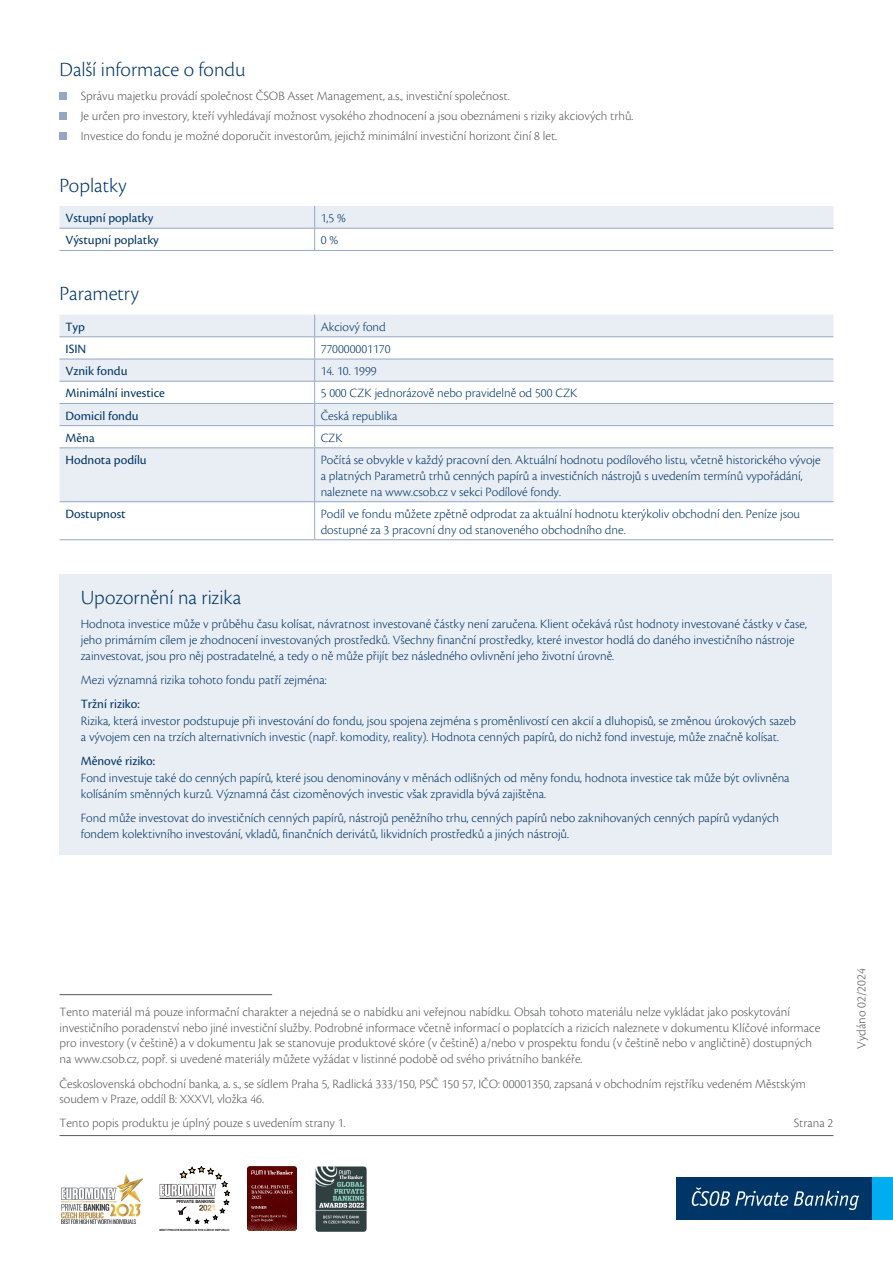
<style>
.page{position:relative;width:893px;height:1263px;background:#fff}
.page>*{position:absolute;margin:0;border:0;box-sizing:border-box;transform-origin:0 0}
.Nadpis{font:300 21px "Cronos Pro";letter-spacing:-.005em;color:#003667}
.normal_text_modry_do{font:300 13.2px/15.9px "Cronos Pro";color:#003667}
.normal_text{font:300 13.2px/15.9px "Cronos Pro";color:#57585a}
.normal_text_odrazky{font:300 13.2px "Cronos Pro";color:#57585a}
.normal_text_modry_do-2{font:13.2px "Cronos Pro";color:#003667}
.podnadpis_2_modry_do{font:13.2px "Cronos Pro";color:#003667}
.t1{font:700 4.35px "Helvetica Neue LT Pro";letter-spacing:-.02em;color:#231f20}
.t2{font:700 2.85px "Helvetica Neue LT Pro";letter-spacing:-.02em;color:#231f20}
</style>
<div class="page">
<hr style="left:60px;top:1135px;width:773px;height:1px;background:#57585a">
<div style="left:677px;top:1177px;width:195px;height:43px;background:#003667"></div>
<svg style="left:692px;top:1187px;width:96px;height:19px"></svg>
<svg style="left:794px;top:1190px;width:65px;height:20px"></svg>
<div style="left:872px;top:1177px;width:21px;height:43px;background:#00aeef"></div>
<img style="left:62px;top:1174px;width:80px;height:49px">
<svg style="left:160px;top:1166px;width:70px;height:57px"></svg>
<img style="left:247px;top:1166px;width:50px;height:65px">
<svg style="left:251px;top:1166px;width:42px;height:8px"></svg>
<svg style="left:251px;top:1181px;width:42px;height:41px;background:#671617"></svg>
<img style="left:315px;top:1166px;width:52px;height:66px">
<div style="left:60px;top:92px;width:7px;height:8px;background:#94a7c5"></div>
<div style="left:60px;top:112px;width:7px;height:8px;background:#94a7c5"></div>
<div style="left:60px;top:132px;width:7px;height:8px;background:#94a7c5"></div>
<hr style="left:60px;top:250px;width:255px;height:1px;background:#94a7c5">
<hr style="left:315px;top:250px;width:518px;height:1px;background:#94a7c5">
<svg style="left:60px;top:206px;width:773px;height:44px"></svg>
<hr style="left:60px;top:228px;width:255px;height:1px;background:#94a7c5">
<hr style="left:315px;top:228px;width:518px;height:1px;background:#94a7c5">
<svg style="left:60px;top:315px;width:773px;height:186px;fill:#e9edf4"></svg>
<hr style="left:60px;top:359px;width:255px;height:1px;background:#94a7c5">
<hr style="left:315px;top:359px;width:518px;height:1px;background:#94a7c5">
<hr style="left:60px;top:381px;width:255px;height:1px;background:#94a7c5">
<hr style="left:315px;top:381px;width:518px;height:1px;background:#94a7c5">
<hr style="left:60px;top:336px;width:255px;height:1px;background:#94a7c5">
<hr style="left:315px;top:336px;width:518px;height:1px;background:#94a7c5">
<hr style="left:60px;top:403px;width:255px;height:1px;background:#94a7c5">
<hr style="left:315px;top:403px;width:518px;height:1px;background:#94a7c5">
<hr style="left:314px;top:448px;width:1px;height:53px;background:#94a7c5">
<hr style="left:60px;top:425px;width:255px;height:1px;background:#94a7c5">
<hr style="left:315px;top:425px;width:518px;height:1px;background:#94a7c5">
<svg style="left:314px;top:315px;width:1px;height:132px"></svg>
<hr style="left:60px;top:447px;width:255px;height:1px;background:#94a7c5">
<hr style="left:315px;top:447px;width:518px;height:1px;background:#94a7c5">
<hr style="left:60px;top:501px;width:255px;height:1px;background:#94a7c5">
<hr style="left:315px;top:501px;width:518px;height:1px;background:#94a7c5">
<hr style="left:314px;top:502px;width:1px;height:37px;background:#94a7c5">
<hr style="left:60px;top:539px;width:255px;height:1px;background:#94a7c5">
<hr style="left:315px;top:539px;width:518px;height:1px;background:#94a7c5">
<div style="left:60px;top:574px;width:772px;height:281px;background:#e9edf4"></div>
<hr style="left:60px;top:994px;width:212px;height:1px;background:#57585a">
<p class="Nadpis" style="left:60px;top:57px;width:188px">Další informace o fondu</p>
<p class="normal_text_odrazky" style="left:81px;top:89px;width:430px">Správu majetku provádí společnost ČSOB Asset Management, a.s., investiční společnost.</p>
<p class="normal_text_odrazky" style="left:81px;top:109px;width:554px">Je určen pro investory, kteří vyhledávají možnost vysokého zhodnocení a jsou obeznámeni s riziky akciových trhů.</p>
<p class="normal_text_odrazky" style="left:81px;top:129px;width:478px">Investice do fondu je možné doporučit investorům, jejichž minimální investiční horizont činí 8 let.</p>
<p class="Nadpis" style="left:60px;top:173px;width:69px">Poplatky</p>
<p class="normal_text_modry_do-2" style="left:66px;top:211px;width:89px">Vstupní poplatky</p>
<p class="normal_text_modry_do" style="left:321px;top:210px;width:27px">1,5 %</p>
<p class="normal_text_modry_do-2" style="left:66px;top:233px;width:95px">Výstupní poplatky</p>
<p class="normal_text_modry_do" style="left:321px;top:232px;width:19px">0 %</p>
<p class="Nadpis" style="left:60px;top:281px;width:81px">Parametry</p>
<p class="normal_text_modry_do-2" style="left:66px;top:319px;width:21px">Typ</p>
<p class="normal_text_modry_do" style="left:321px;top:319px;width:67px">Akciový fond</p>
<p class="normal_text_modry_do-2" style="left:66px;top:341px;width:22px">ISIN</p>
<p class="normal_text_modry_do" style="left:321px;top:341px;width:71px">770000001170</p>
<p class="normal_text_modry_do-2" style="left:66px;top:364px;width:63px">Vznik fondu</p>
<p class="normal_text_modry_do" style="left:321px;top:363px;width:58px">14. 10. 1999</p>
<p class="normal_text_modry_do-2" style="left:66px;top:386px;width:101px">Minimální investice</p>
<p class="normal_text_modry_do" style="left:321px;top:385px;width:258px">5 000 CZK jednorázově nebo pravidelně od 500 CZK</p>
<p class="normal_text_modry_do-2" style="left:66px;top:408px;width:75px">Domicil fondu</p>
<p class="normal_text_modry_do" style="left:321px;top:408px;width:78px">Česká republika</p>
<p class="normal_text_modry_do-2" style="left:66px;top:430px;width:31px">Měna</p>
<p class="normal_text_modry_do" style="left:321px;top:430px;width:24px">CZK</p>
<p class="normal_text_modry_do-2" style="left:66px;top:452px;width:83px">Hodnota podílu</p>
<p class="normal_text_modry_do" style="left:321px;top:452px;width:501px">Počítá se obvykle v každý pracovní den. Aktuální hodnotu podílového listu, včetně historického vývoje a platných Parametrů trhů cenných papírů a investičních nástrojů s uvedením termínů vypořádání, naleznete na www.csob.cz v sekci Podílové fondy.</p>
<p class="normal_text_modry_do-2" style="left:66px;top:506px;width:62px">Dostupnost</p>
<p class="normal_text_modry_do" style="left:321px;top:506px;width:481px">Podíl ve fondu můžete zpětně odprodat za aktuální hodnotu kterýkoliv obchodní den. Peníze jsou dostupné za 3 pracovní dny od stanoveného obchodního dne.</p>
<p class="Nadpis" style="left:81px;top:585px;width:162px">Upozornění na rizika</p>
<p class="normal_text_modry_do" style="left:81px;top:616px;width:728px">Hodnota investice může v průběhu času kolísat, návratnost investované částky není zaručena. Klient očekává růst hodnoty investované částky v čase, jeho primárním cílem je zhodnocení investovaných prostředků. Všechny finanční prostředky, které investor hodlá do daného investičního nástroje zainvestovat, jsou pro něj postradatelné, a tedy o ně může přijít bez následného ovlivnění jeho životní úrovně.</p>
<p class="normal_text_modry_do" style="left:81px;top:672px;width:247px">Mezi významná rizika tohoto fondu patří zejména:</p>
<p class="podnadpis_2_modry_do" style="left:81px;top:697px;width:61px">Tržní riziko:</p>
<p class="normal_text_modry_do" style="left:81px;top:713px;width:717px">Rizika, která investor podstupuje při investování do fondu, jsou spojena zejména s proměnlivostí cen akcií a dluhopisů, se změnou úrokových sazeb a vývojem cen na trzích alternativních investic (např. komodity, reality). Hodnota cenných papírů, do nichž fond investuje, může značně kolísat.</p>
<p class="podnadpis_2_modry_do" style="left:81px;top:753px;width:76px">Měnové riziko:</p>
<p class="normal_text_modry_do" style="left:81px;top:770px;width:710px">Fond investuje také do cenných papírů, které jsou denominovány v měnách odlišných od měny fondu, hodnota investice tak může být ovlivněna kolísáním směnných kurzů. Významná část cizoměnových investic však zpravidla bývá zajištěna.</p>
<p class="normal_text_modry_do" style="left:81px;top:810px;width:700px">Fond může investovat do investičních cenných papírů, nástrojů peněžního trhu, cenných papírů nebo zaknihovaných cenných papírů vydaných fondem kolektivního investování, vkladů, finančních derivátů, likvidních prostředků a jiných nástrojů.</p>
<p class="normal_text" style="left:60px;top:1003px;width:762px">Tento materiál má pouze informační charakter a nejedná se o nabídku ani veřejnou nabídku. Obsah tohoto materiálu nelze vykládat jako poskytování investičního poradenství nebo jiné investiční služby. Podrobné informace včetně informací o poplatcích a rizicích naleznete v dokumentu Klíčové informace pro investory (v češtině) a v dokumentu Jak se stanovuje produktové skóre (v češtině) a/nebo v prospektu fondu (v češtině nebo v angličtině) dostupných na www.csob.cz, popř. si uvedené materiály můžete vyžádat v listinné podobě od svého privátního bankéře.</p>
<p class="normal_text" style="left:60px;top:1075px;width:748px">Československá obchodní banka, a. s., se sídlem Praha 5, Radlická 333/150, PSČ 150 57, IČO: 00001350, zapsaná v obchodním rejstříku vedeném Městským soudem v Praze, oddíl B: XXXVI, vložka 46.</p>
<p class="normal_text" style="left:60px;top:1115px;width:287px">Tento popis produktu je úplný pouze s uvedením strany 1.</p>
<p class="normal_text" style="left:794px;top:1115px;width:41px">Strana 2</p>
<p class="normal_text" style="left:853px;top:1049px;width:82px;rotate:-90deg">Vydáno 02/2024</p>
<p class="t1" style="left:176px;top:1199px;width:40px">PRIVATE BANKING</p>
<p class="t2" style="left:159px;top:1228px;width:72px">BEST PRIVATE BANKING IN THE CZECH REPUBLIC</p>
</div>
